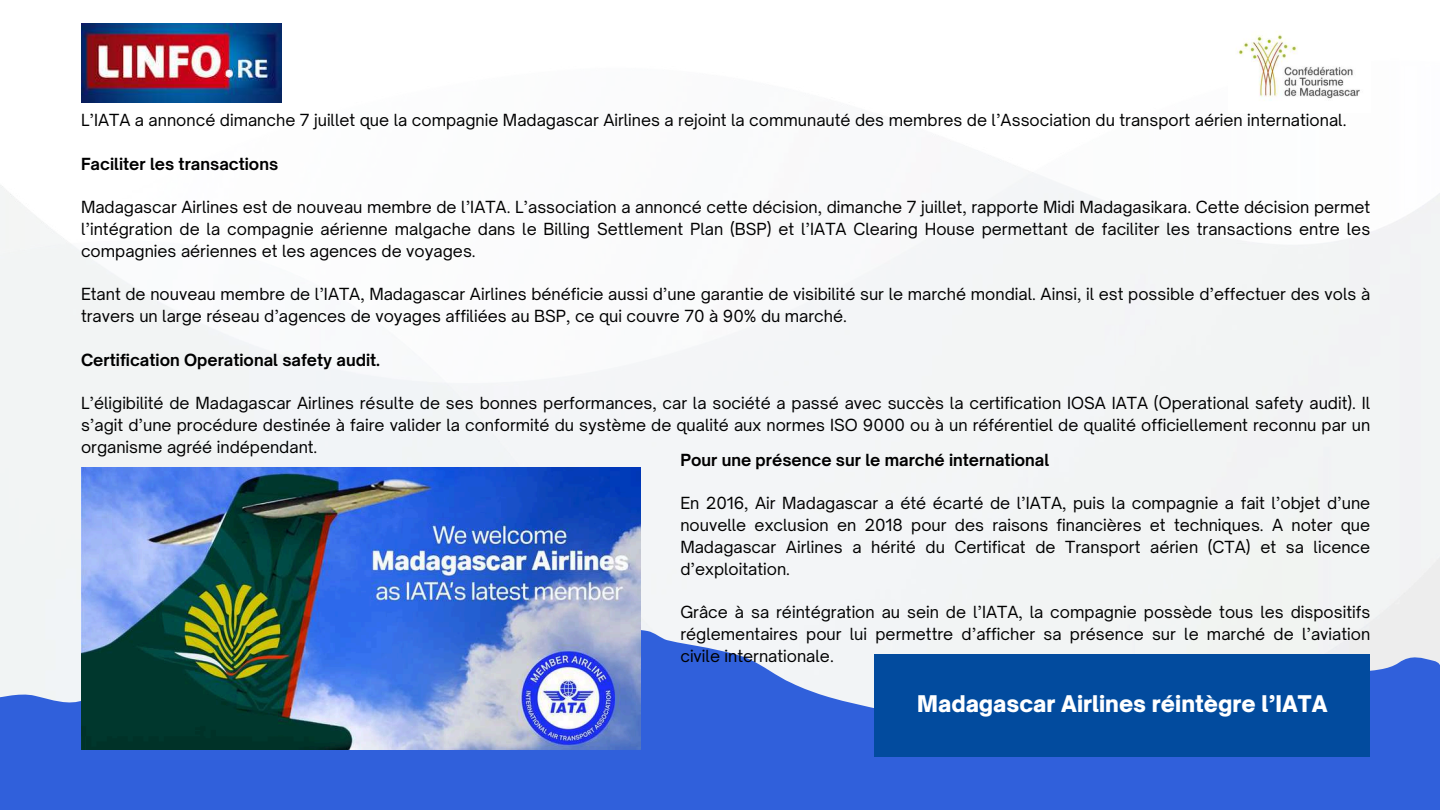
<style>
.page{position:relative;width:1440px;height:810px;background:#fff}
.page>*{position:absolute;margin:0;border:0;box-sizing:border-box;transform-origin:0 0}
.t1{font:900 22px "Open Sauce One";color:#fff}
.t2{font:16px/21.8px "Open Sauce One";color:#000;text-align:justify}
.t3{font:700 16px "Open Sauce One";color:#000}
</style>
<div class="page">
<img style="left:0;top:23px;width:1440px;height:566px">
<svg style="left:0;top:589px;width:1440px;height:221px;fill:#3060db"></svg>
<img style="left:81px;top:467px;width:559px;height:283px">
<div style="left:875px;top:654px;width:495px;height:103px;background:#024b9e"></div>
<img style="left:1228px;top:24px;width:142px;height:88px">
<img style="left:81px;top:24px;width:201px;height:79px">
<p class="t2" style="left:81px;top:109px;width:1267px">L’IATA a annoncé dimanche 7 juillet que la compagnie Madagascar Airlines a rejoint la communauté des membres de l’Association du transport aérien international.</p>
<p class="t3" style="left:81px;top:154px;width:199px">Faciliter les transactions</p>
<p class="t2" style="left:81px;top:196px;width:1291px">Madagascar Airlines est de nouveau membre de l’IATA. L’association a annoncé cette décision, dimanche 7 juillet, rapporte Midi Madagasikara. Cette décision permet l’intégration de la compagnie aérienne malgache dans le Billing Settlement Plan (BSP) et l’IATA Clearing House permettant de faciliter les transactions entre les compagnies aériennes et les agences de voyages.</p>
<p class="t2" style="left:81px;top:283px;width:1291px">Etant de nouveau membre de l’IATA, Madagascar Airlines bénéficie aussi d’une garantie de visibilité sur le marché mondial. Ainsi, il est possible d’effectuer des vols à travers un large réseau d’agences de voyages affiliées au BSP, ce qui couvre 70 à 90% du marché.</p>
<p class="t3" style="left:81px;top:350px;width:301px">Certification Operational safety audit.</p>
<p class="t2" style="left:81px;top:392px;width:1291px">L’éligibilité de Madagascar Airlines résulte de ses bonnes performances, car la société a passé avec succès la certification IOSA IATA (Operational safety audit). Il s’agit d’une procédure destinée à faire valider la conformité du système de qualité aux normes ISO 9000 ou à un référentiel de qualité officiellement reconnu par un organisme agréé indépendant.</p>
<p class="t3" style="left:680px;top:450px;width:370px">Pour une présence sur le marché international</p>
<p class="t2" style="left:680px;top:492px;width:691px">En 2016, Air Madagascar a été écarté de l’IATA, puis la compagnie a fait l’objet d’une nouvelle exclusion en 2018 pour des raisons financières et techniques. A noter que Madagascar Airlines a hérité du Certificat de Transport aérien (CTA) et sa licence d’exploitation.</p>
<p class="t2" style="left:680px;top:601px;width:691px">Grâce à sa réintégration au sein de l’IATA, la compagnie possède tous les dispositifs réglementaires pour lui permettre d’afficher sa présence sur le marché de l’aviation civile internationale.</p>
<h1 class="t1" style="left:917px;top:690px;width:412px">Madagascar Airlines réintègre l’IATA</h1>
</div>
